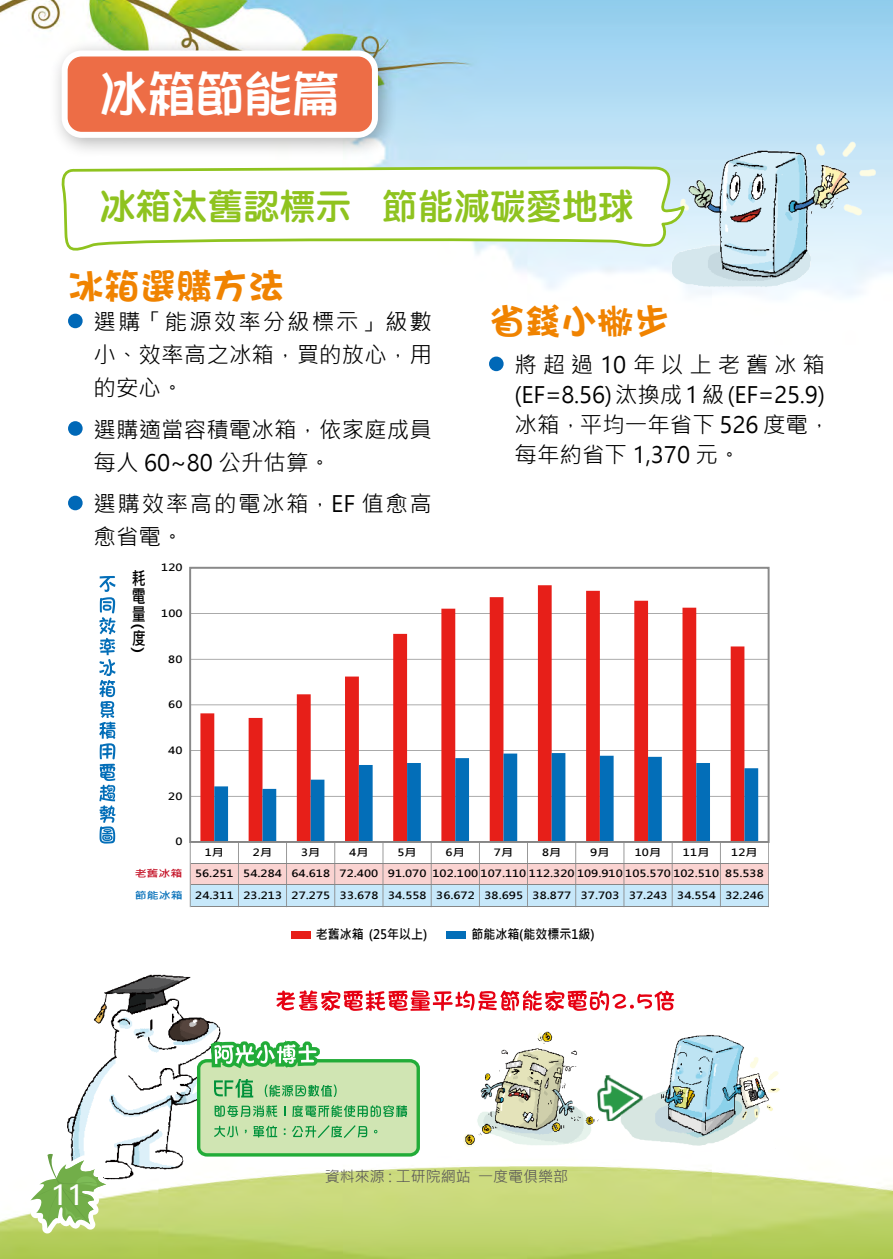
<style>
.page{position:relative;width:893px;height:1259px;background:#fff}
.page>*{position:absolute;margin:0;border:0;box-sizing:border-box;transform-origin:0 0}
.t1{font:48px "DFPOP1 Std W7";color:#fff}
.t2{font:36px "DF Yuan Std W8";color:#8fc31f}
.t3{font:36px "DF Hai Bao Std W9";color:#f08300}
.t4{font:27px "Microsoft Jheng Hei UI Bold";color:#fff}
.t5{font:22.5px/33px "Microsoft Jheng Hei UI Regular";letter-spacing:.005em;color:#000}
.t6{font:22.5px/33px "Microsoft Jheng Hei UI Regular";letter-spacing:.07em;color:#000}
.t7{font:700 18px/18px "Microsoft Jheng Hei";color:#000;text-align:justify;scale:.77 1}
.t8{font:15px "Microsoft Jheng Hei UI Regular";color:#595757}
.t9{font:700 14.1px "Microsoft Jheng Hei";color:#000;scale:1.29 1}
.t10{font:700 13.2px "Microsoft Jheng Hei";color:#000;scale:.91 1}
.t11{font:700 9.9px "Microsoft Jheng Hei";letter-spacing:.005em;color:#000;scale:1.21 1}
.t12{font:700 9.9px "Microsoft Jheng Hei";color:#c30e23;scale:1.21 1}
.t13{font:700 9.9px "Microsoft Jheng Hei";color:#036eb8;scale:1.21 1}
</style>
<div class="page">
<img style="left:0;top:0;width:893px;height:1259px">
<div style="left:75px;top:533px;width:769px;height:427px;background:#fff"></div>
<img style="left:446px;top:1097px;width:170px;height:65px">
<img style="left:614px;top:1021px;width:174px;height:131px">
<img style="left:596px;top:1097px;width:48px;height:24px">
<img style="left:55px;top:966px;width:184px;height:224px">
<div style="left:199px;top:1060px;width:219px;height:95px;background:#d0e5b3;border-radius:8px"></div>
<div style="left:197px;top:1059px;width:223px;height:97px;border:3px solid #22ac38;border-radius:8px"></div>
<svg style="left:215px;top:1105px;width:62px;height:12px"></svg>
<svg style="left:292px;top:1105px;width:115px;height:12px"></svg>
<svg style="left:214px;top:1125px;width:24px;height:12px"></svg>
<svg style="left:253px;top:1125px;width:24px;height:12px"></svg>
<svg style="left:292px;top:1125px;width:75px;height:13px"></svg>
<svg style="left:207px;top:990px;width:467px;height:107px"></svg>
<div style="left:291px;top:931px;width:19px;height:8px;background:#e71f19"></div>
<div style="left:447px;top:931px;width:19px;height:8px;background:#036eb8"></div>
<div style="left:191px;top:863px;width:578px;height:23px;background:#fad3d1"></div>
<div style="left:191px;top:885px;width:578px;height:21px;background:#c7e8fa"></div>
<hr style="left:190px;top:842px;width:1px;height:65px;background:#868686">
<hr style="left:238px;top:842px;width:1px;height:65px;background:#868686">
<hr style="left:286px;top:842px;width:1px;height:65px;background:#868686">
<hr style="left:334px;top:842px;width:1px;height:65px;background:#868686">
<hr style="left:383px;top:842px;width:1px;height:65px;background:#868686">
<hr style="left:431px;top:842px;width:1px;height:65px;background:#868686">
<hr style="left:479px;top:842px;width:1px;height:65px;background:#868686">
<hr style="left:527px;top:842px;width:1px;height:65px;background:#868686">
<hr style="left:575px;top:842px;width:1px;height:65px;background:#868686">
<hr style="left:623px;top:842px;width:1px;height:65px;background:#868686">
<hr style="left:672px;top:842px;width:1px;height:65px;background:#868686">
<hr style="left:720px;top:842px;width:1px;height:65px;background:#868686">
<hr style="left:768px;top:842px;width:1px;height:65px;background:#868686">
<hr style="left:191px;top:863px;width:578px;height:1px;background:#868686">
<hr style="left:191px;top:884px;width:578px;height:1px;background:#868686">
<hr style="left:191px;top:906px;width:578px;height:1px;background:#868686">
<svg style="left:99px;top:576px;width:17px;height:267px"></svg>
<hr style="left:190px;top:796px;width:579px;height:1px;background:#868686">
<hr style="left:190px;top:750px;width:579px;height:1px;background:#868686">
<hr style="left:190px;top:704px;width:579px;height:1px;background:#868686">
<hr style="left:190px;top:659px;width:579px;height:1px;background:#868686">
<hr style="left:190px;top:613px;width:579px;height:1px;background:#868686">
<div style="left:189px;top:567px;width:581px;height:276px;border:2px solid #898989"></div>
<svg style="left:200px;top:585px;width:544px;height:256px"></svg>
<svg style="left:214px;top:753px;width:544px;height:88px"></svg>
<hr style="left:190px;top:841px;width:579px;height:1px;background:#868686">
<img style="left:664px;top:124px;width:221px;height:166px">
<svg style="left:57px;top:166px;width:629px;height:90px"></svg>
<div style="left:68px;top:314px;width:15px;height:14px;background:#0068b7;border-radius:50%"></div>
<div style="left:68px;top:421px;width:15px;height:15px;background:#0068b7;border-radius:50%"></div>
<div style="left:68px;top:496px;width:15px;height:14px;background:#0068b7;border-radius:50%"></div>
<div style="left:489px;top:356px;width:15px;height:15px;background:#0068b7;border-radius:50%"></div>
<div style="left:49px;top:38px;width:350px;height:121px;background:#000;opacity:.3"></div>
<div style="left:65px;top:53px;width:310px;height:82px;background:#ed6d46;border-radius:17px"></div>
<div style="left:62px;top:50px;width:316px;height:88px;border:6px solid #fff;border-radius:17px"></div>
<svg style="left:25px;top:1148px;width:86px;height:85px"></svg>
<h1 class="t1" style="left:100px;top:68px;width:241px">冰箱節能篇</h1>
<h2 class="t2" style="left:100px;top:186px;width:536px">冰箱汰舊認標示 節能減碳愛地球</h2>
<h2 class="t3" style="left:68px;top:267px;width:217px">冰箱選購方法</h2>
<h3 class="t5" style="left:94px;top:305px;width:340px;text-align:justify">選購「能源效率分級標示」級數小、效率高之冰箱，買的放心，用的安心。</h3>
<h3 class="t5" style="left:94px;top:413px;width:340px">選購適當容積電冰箱，依家庭成員每人 60~80 公升估算。</h3>
<h3 class="t6" style="left:94px;top:487px;width:340px">選購效率高的電冰箱，EF 值愈高愈省電。</h3>
<h3 class="t7" style="left:132px;top:569px;width:19px">耗電量</h3>
<h3 class="t9" style="left:147px;top:623px;width:6px;rotate:90deg">(</h3>
<h3 class="t7" style="left:132px;top:630px;width:19px">度</h3>
<h3 class="t9" style="left:147px;top:647px;width:6px;rotate:90deg">)</h3>
<p class="t11" style="left:161px;top:561px;width:19px">120</p>
<p class="t11" style="left:161px;top:607px;width:19px">100</p>
<p class="t11" style="left:168px;top:653px;width:13px">80</p>
<p class="t11" style="left:168px;top:698px;width:13px">60</p>
<p class="t11" style="left:168px;top:744px;width:13px">40</p>
<p class="t11" style="left:168px;top:790px;width:13px">20</p>
<p class="t11" style="left:175px;top:835px;width:7px">0</p>
<h2 class="t3" style="left:489px;top:301px;width:181px">省錢小撇步</h2>
<h3 class="t5" style="left:514px;top:350px;width:318px;line-height:30px">將超過10年以上老舊冰箱(EF=8.56)汰換成 1級 (EF=25.9)冰箱，平均一年省下 526 度電，每年約省下 1,370 元。</h3>
<p class="t11" style="left:205px;top:846px;width:17px">1月</p>
<p class="t11" style="left:253px;top:846px;width:17px">2月</p>
<p class="t11" style="left:301px;top:846px;width:17px">3月</p>
<p class="t11" style="left:349px;top:846px;width:17px">4月</p>
<p class="t11" style="left:397px;top:846px;width:17px">5月</p>
<p class="t11" style="left:446px;top:846px;width:17px">6月</p>
<p class="t11" style="left:494px;top:846px;width:17px">7月</p>
<p class="t11" style="left:542px;top:846px;width:17px">8月</p>
<p class="t11" style="left:590px;top:846px;width:17px">9月</p>
<p class="t11" style="left:635px;top:846px;width:23px">10月</p>
<p class="t11" style="left:683px;top:846px;width:23px">11月</p>
<p class="t11" style="left:731px;top:846px;width:23px">12月</p>
<p class="t12" style="left:135px;top:867px;width:41px">老舊冰箱</p>
<p class="t11" style="left:195px;top:867px;width:472px">56.251 54.284 64.618 72.400 91.070 102.100 107.110 112.320 109.910 105.570 102.510 85.538</p>
<p class="t13" style="left:135px;top:889px;width:41px">節能冰箱</p>
<p class="t11" style="left:195px;top:889px;width:472px">24.311 23.213 27.275 33.678 34.558 36.672 38.695 38.877 37.703 37.243 34.554 32.246</p>
<h3 class="t4" style="left:51px;top:1177px;width:34px">11</h3>
<h3 class="t10" style="left:316px;top:926px;width:124px">老舊冰箱 (25年以上)</h3>
<h3 class="t10" style="left:471px;top:926px;width:137px">節能冰箱(能效標示1級)</h3>
<h3 class="t8" style="left:325px;top:1167px;width:245px">資料來源 : 工研院網站一度電俱樂部</h3>
</div>
